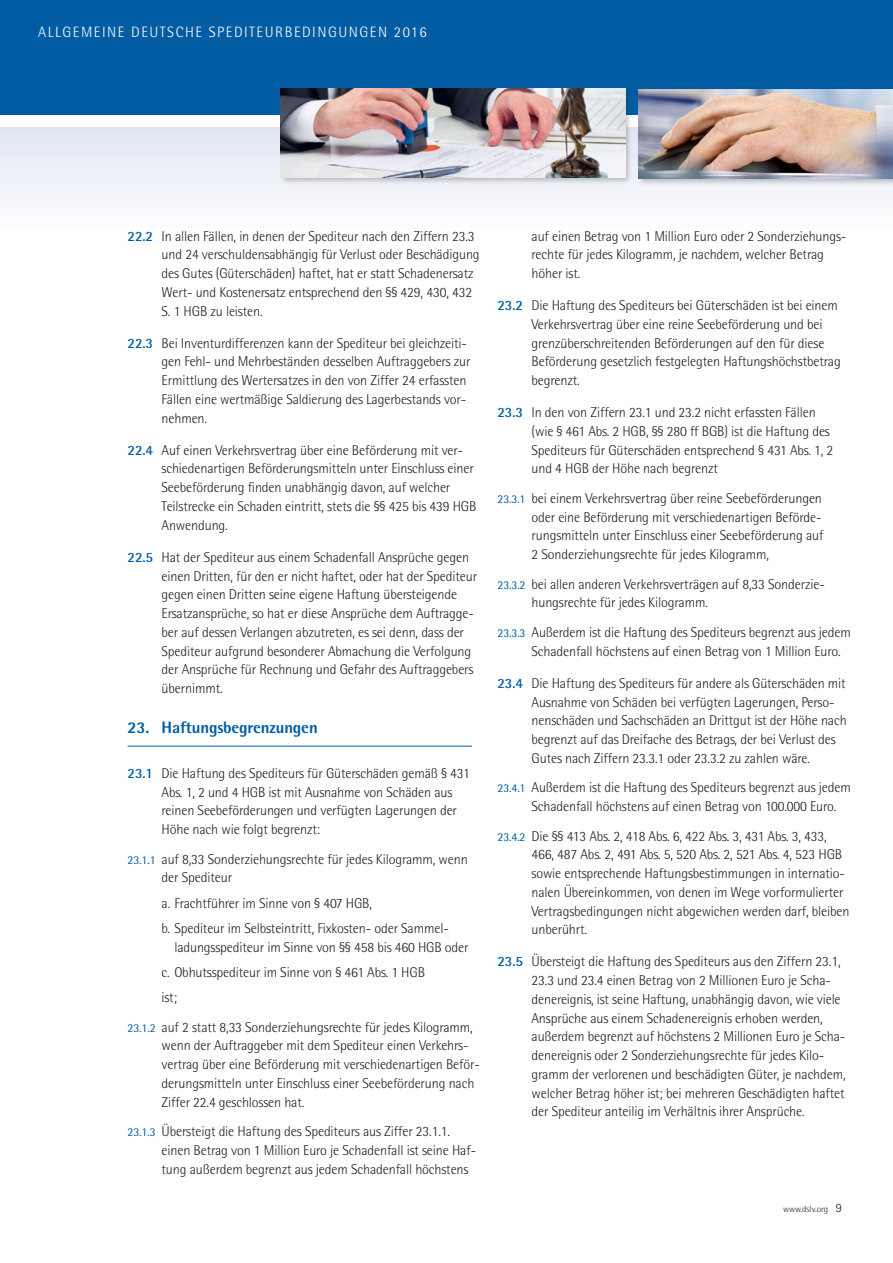
<style>
.page{position:relative;width:893px;height:1263px;background:#fff}
.page>*{position:absolute;margin:0;border:0;box-sizing:border-box;transform-origin:0 0}
.t1{font:800 16.5px "Rotis Semi Sans";letter-spacing:-.01em;color:#015ca3}
.t2{font:300 15px "Rotis Semi Sans";letter-spacing:.1em;color:#fff}
.t3{font:300 14.25px/18.8px "Rotis Semi Sans";letter-spacing:-.01em;color:#231f20}
.t4{font:300 9px "Rotis Semi Sans";color:#231f20}
.s1{font-weight:700;color:#015ca3}
.s2{font-weight:400;font-size:12px;color:#015ca3}
.s3{font-size:12.75px}
</style>
<div class="page">
<div style="left:0;top:0;width:893px;height:115px;background:#015ca3"></div>
<div style="left:0;top:128px;width:893px;height:102px;background:linear-gradient(to bottom,#e0e6f2,#fefefe)"></div>
<div style="left:637px;top:88px;width:256px;height:98px;background:#231f20;opacity:.25"></div>
<img style="left:639px;top:89px;width:254px;height:90px">
<div style="left:279px;top:87px;width:354px;height:98px;background:#231f20;opacity:.25"></div>
<img style="left:281px;top:88px;width:344px;height:90px">
<hr style="left:128px;top:746px;width:344px;height:1px;background:#015ca3">
<p class="t2" style="left:38px;top:23px;width:390px">ALLGEMEINE DEUTSCHE SPEDITEURBEDINGUNGEN 2016</p>
<p class="t3" style="left:162px;top:226px;width:320px;text-indent:-34px"><span class="s1">22.2</span> In allen Fällen, in denen der Spediteur nach den Ziffern 23.3 und 24 verschuldensabhängig für Verlust oder Beschädigung des Gutes (Güterschäden) haftet, hat er statt Schadenersatz Wert- und Kostenersatz entsprechend den §§ 429, 430, 432<br>S. 1 HGB zu leisten.</p>
<p class="t3" style="left:162px;top:333px;width:310px;text-indent:-34px"><span class="s1">22.3</span> Bei Inventurdifferenzen kann der Spediteur bei gleichzeiti&shy;gen Fehl- und Mehrbeständen desselben Auftraggebers zur Ermittlung des Wertersatzes in den von Ziffer 24 erfassten Fällen eine wertmäßige Saldierung des Lagerbestands vor&shy;nehmen.</p>
<p class="t3" style="left:162px;top:440px;width:316px;text-indent:-34px"><span class="s1">22.4</span> Auf einen Verkehrsvertrag über eine Beförderung mit ver&shy;schiedenartigen Beförderungsmitteln unter Einschluss einer Seebeförderung finden unabhängig davon, auf welcher Teilstrecke ein Schaden eintritt, stets die §§ 425 bis 439 HGB Anwendung.</p>
<p class="t3" style="left:162px;top:547px;width:317px;text-indent:-34px"><span class="s1">22.5</span> Hat der Spediteur aus einem Schadenfall Ansprüche gegen einen Dritten, für den er nicht haftet, oder hat der Spediteur gegen einen Dritten seine eigene Haftung übersteigende Ersatzansprüche, so hat er diese Ansprüche dem Auftragge&shy;ber auf dessen Verlangen abzutreten, es sei denn, dass der Spediteur aufgrund besonderer Abmachung die Verfolgung der Ansprüche für Rechnung und Gefahr des Auftraggebers übernimmt.</p>
<p class="t1" style="left:128px;top:717px;width:192px">23. Haftungsbegrenzungen</p>
<p class="t3" style="left:162px;top:764px;width:310px;text-indent:-34px"><span class="s1">23.1</span> Die Haftung des Spediteurs für Güterschäden gemäß § 431<br>Abs. 1, 2 und 4 HGB ist mit Ausnahme von Schäden aus reinen Seebeförderungen und verfügten Lagerungen der Höhe nach wie folgt begrenzt:</p>
<p class="t3" style="left:162px;top:849px;width:308px;text-indent:-34px"><span class="s2">23.1.1</span> auf 8,33 Sonderziehungsrechte für jedes Kilogramm, wenn der Spediteur</p>
<p class="t3" style="left:162px;top:890px;width:289px;line-height:25.2px">a. Frachtführer im Sinne von § 407 HGB,<br>b. Spediteur im Selbsteintritt, Fixkosten- oder Sammel-</p>
<p class="t3" style="left:162px;top:934px;width:309px;line-height:25.2px;text-indent:13px">ladungsspediteur im Sinne von §§ 458 bis 460 HGB oder c. Obhutsspediteur im Sinne von § 461 Abs. 1 HGB<br>ist;</p>
<p class="t3" style="left:162px;top:1017px;width:320px;text-indent:-34px"><span class="s2">23.1.2</span> auf 2 statt 8,33 Sonderziehungsrechte für jedes Kilogramm, wenn der Auftraggeber mit dem Spediteur einen Verkehrs&shy;vertrag über eine Beförderung mit verschiedenartigen Beför&shy;derungsmitteln unter Einschluss einer Seebeförderung nach Ziffer 22.4 geschlossen hat.</p>
<p class="t3" style="left:162px;top:1122px;width:316px;text-indent:-34px"><span class="s2">23.1.3</span> Übersteigt die Haftung des Spediteurs aus Ziffer 23.1.1. einen Betrag von 1 Million Euro je Schadenfall ist seine Haf&shy;tung außerdem begrenzt aus jedem Schadenfall höchstens</p>
<p class="t3" style="left:531px;top:226px;width:316px">auf einen Betrag von 1 Million Euro oder 2 Sonderziehungs&shy;rechte für jedes Kilogramm, je nachdem, welcher Betrag höher ist.</p>
<p class="t3" style="left:531px;top:296px;width:311px;text-indent:-34px"><span class="s1">23.2</span> Die Haftung des Spediteurs bei Güterschäden ist bei einem Verkehrsvertrag über eine reine Seebeförderung und bei grenzüberschreitenden Beförderungen auf den für diese Beförderung gesetzlich festgelegten Haftungshöchstbetrag begrenzt.</p>
<p class="t3" style="left:531px;top:403px;width:303px;text-indent:-34px"><span class="s1">23.3</span> In den von Ziffern 23.1 und 23.2 nicht erfassten Fällen (wie § 461 Abs. 2 HGB, §§ 280 ff BGB) ist die Haftung des Spediteurs für Güterschäden entsprechend § 431 Abs. 1, 2 und 4 HGB der Höhe nach begrenzt</p>
<p class="t3" style="left:531px;top:489px;width:293px;text-indent:-34px"><span class="s2">23.3.1</span> bei einem Verkehrsvertrag über reine Seebeförderungen oder eine Beförderung mit verschiedenartigen Beförde&shy;rungsmitteln unter Einschluss einer Seebeförderung auf 2 Sonderziehungsrechte für jedes Kilogramm,</p>
<p class="t3" style="left:531px;top:574px;width:295px;text-indent:-34px"><span class="s2">23.3.2</span> bei allen anderen Verkehrsverträgen auf 8,33 Sonderzie&shy;hungsrechte für jedes Kilogramm.</p>
<p class="t3" style="left:532px;top:623px;width:321px;text-indent:-34px"><span class="s2">23.3.3</span> Außerdem ist die Haftung des Spediteurs begrenzt aus jedem<br>Schadenfall höchstens auf einen Betrag von 1 Million Euro.</p>
<p class="t3" style="left:531px;top:673px;width:317px;text-indent:-34px"><span class="s1">23.4</span> Die Haftung des Spediteurs für andere als Güterschäden mit Ausnahme von Schäden bei verfügten Lagerungen, Perso&shy;nenschäden und Sachschäden an Drittgut ist der Höhe nach begrenzt auf das Dreifache des Betrags, der bei Verlust des Gutes nach Ziffern 23.3.1 oder 23.3.2 zu zahlen wäre.</p>
<p class="t3" style="left:532px;top:778px;width:321px;text-indent:-34px"><span class="s2">23.4.1</span> Außerdem ist die Haftung des Spediteurs begrenzt aus jedem<br>Schadenfall höchstens auf einen Betrag von 100.000 Euro.</p>
<p class="t3" style="left:531px;top:826px;width:319px;text-indent:-34px"><span class="s2">23.4.2</span> Die §§ 413 Abs. 2, 418 Abs. 6, 422 Abs. 3, 431 Abs. 3, 433, 466, 487 Abs. 2, 491 Abs. 5, 520 Abs. 2, 521 Abs. 4, 523 HGB sowie entsprechende Haftungsbestimmungen in internatio&shy;nalen Übereinkommen, von denen im Wege vorformulierter Vertragsbedingungen nicht abgewichen werden darf, bleiben unberührt.</p>
<p class="t3" style="left:531px;top:952px;width:316px;text-indent:-34px"><span class="s1">23.5</span> Übersteigt die Haftung des Spediteurs aus den Ziffern 23.1, 23.3 und 23.4 einen Betrag von 2 Millionen Euro je Scha&shy;denereignis, ist seine Haftung, unabhängig davon, wie viele Ansprüche aus einem Schadenereignis erhoben werden, außerdem begrenzt auf höchstens 2 Millionen Euro je Scha&shy;denereignis oder 2 Sonderziehungsrechte für jedes Kilo&shy;gramm der verlorenen und beschädigten Güter, je nachdem, welcher Betrag höher ist; bei mehreren Geschädigten haftet der Spediteur anteilig im Verhältnis ihrer Ansprüche.</p>
<p class="t4" style="left:783px;top:1204px;width:60px">www.dslv.org <span class="s3">9</span></p>
</div>
